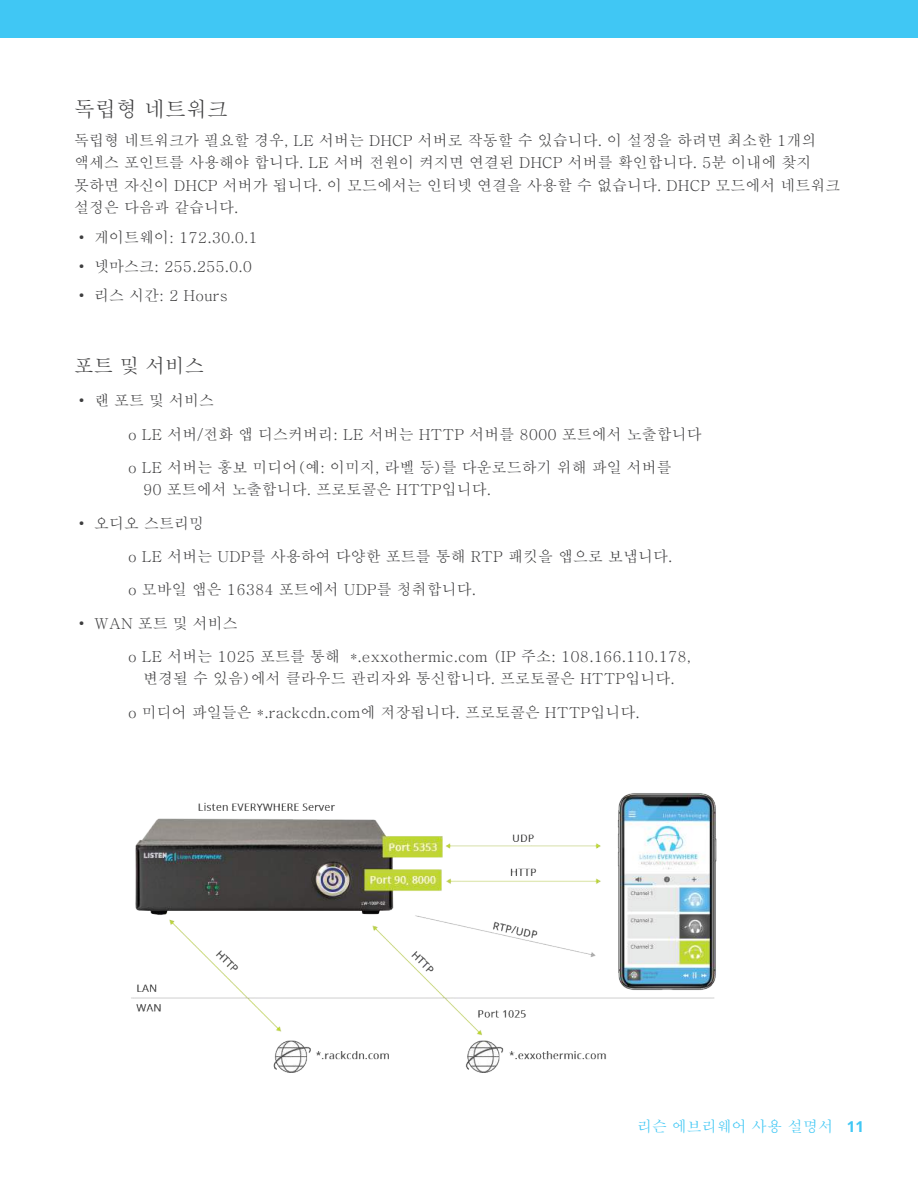
<style>
.page{position:relative;width:918px;height:1188px;background:#fff}
.page>*{position:absolute;margin:0;border:0;box-sizing:border-box;transform-origin:0 0}
.t1{font:500 21px "Adobe Myungjo Std";color:#3e3e3f}
.t2{font:500 19.5px "Adobe Myungjo Std";color:#3e3e3f}
.t3{font:500 15px/22.5px "Adobe Myungjo Std";color:#3e3e3f}
.t4{font:500 15px "Adobe Myungjo Std";color:#40c7f4}
.s1{font-family:"Open Sans";font-weight:700}
</style>
<div class="page">
<div style="left:0;top:0;width:918px;height:37px;background:#40c7f4"></div>
<img style="left:131px;top:793px;width:586px;height:280px">
<h1 class="t1" style="left:74px;top:98px;width:155px">독립형 네트워크</h1>
<p class="t3" style="left:74px;top:129px;width:768px">독립형 네트워크가 필요할 경우, LE 서버는 DHCP 서버로 작동할 수 있습니다. 이 설정을 하려면 최소한 1개의 액세스 포인트를 사용해야 합니다. LE 서버 전원이 켜지면 연결된 DHCP 서버를 확인합니다. 5분 이내에 찾지 못하면 자신이 DHCP 서버가 됩니다. 이 모드에서는 인터넷 연결을 사용할 수 없습니다. DHCP 모드에서 네트워크 설정은 다음과 같습니다.</p>
<p class="t3" style="left:74px;top:226px;width:185px">• 게이트웨이: 172.30.0.1</p>
<p class="t3" style="left:74px;top:255px;width:180px">• 넷마스크: 255.255.0.0</p>
<p class="t3" style="left:74px;top:284px;width:155px">• 리스 시간: 2 Hours</p>
<h2 class="t2" style="left:74px;top:356px;width:131px">포트 및 서비스</h2>
<p class="t3" style="left:74px;top:390px;width:141px">• 랜 포트 및 서비스</p>
<p class="t3" style="left:128px;top:423px;width:575px">o LE 서버/전화 앱 디스커버리: LE 서버는 HTTP 서버를 8000 포트에서 노출합니다</p>
<p class="t3" style="left:143px;top:456px;width:530px;text-indent:-15px">o LE 서버는 홍보 미디어(예: 이미지, 라벨 등)를 다운로드하기 위해 파일 서버를<br>90 포트에서 노출합니다. 프로토콜은 HTTP입니다.</p>
<p class="t3" style="left:74px;top:512px;width:131px">• 오디오 스트리밍</p>
<p class="t3" style="left:128px;top:545px;width:546px">o LE 서버는 UDP를 사용하여 다양한 포트를 통해 RTP 패킷을 앱으로 보냅니다.</p>
<p class="t3" style="left:128px;top:579px;width:350px">o 모바일 앱은 16384 포트에서 UDP를 청취합니다.</p>
<p class="t3" style="left:74px;top:612px;width:165px">• WAN 포트 및 서비스</p>
<p class="t3" style="left:128px;top:645px;width:564px;text-align:center">o LE 서버는 1025 포트를 통해 *.exxothermic.com (IP 주소: 108.166.110.178, 변경될 수 있음)에서 클라우드 관리자와 통신합니다. 프로토콜은 HTTP입니다.</p>
<p class="t3" style="left:128px;top:701px;width:513px">o 미디어 파일들은 *.rackcdn.com에 저장됩니다. 프로토콜은 HTTP입니다.</p>
<p class="t4" style="left:637px;top:1119px;width:229px">리슨 에브리웨어 사용 설명서 <span class="s1">11</span></p>
</div>
